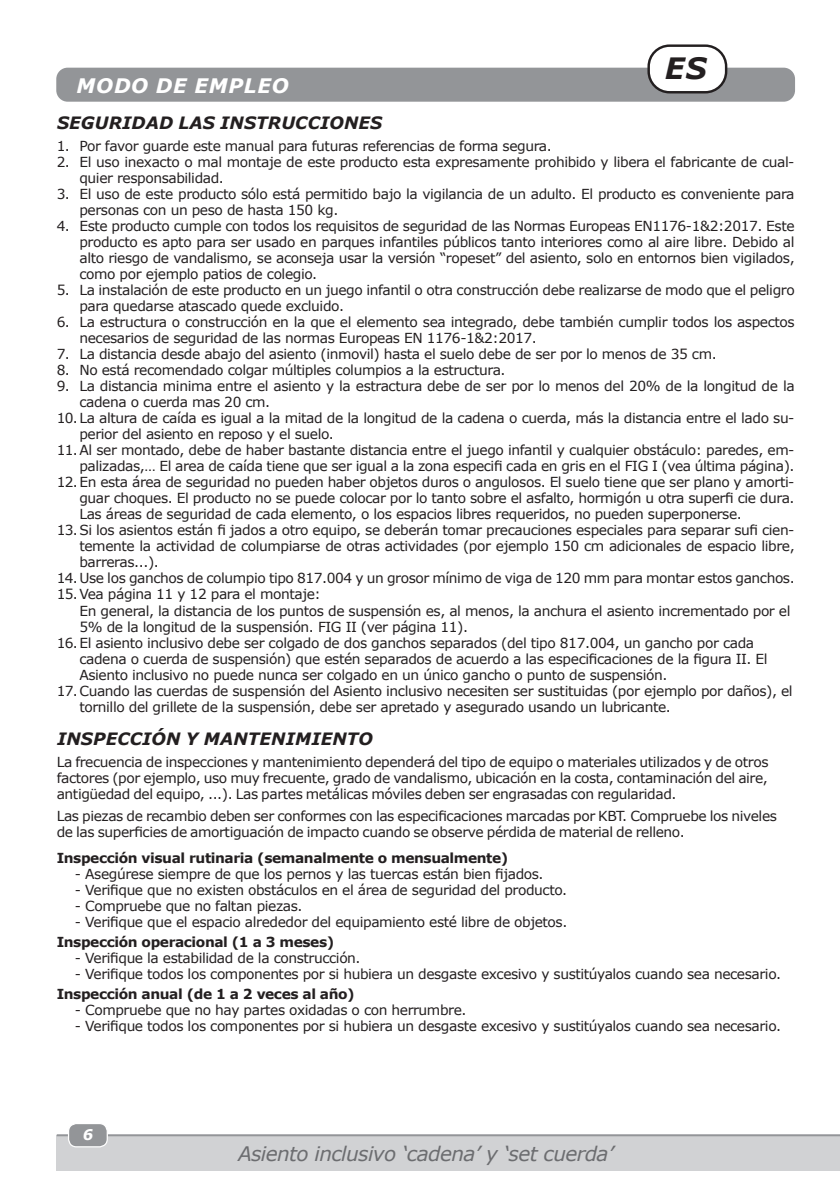
<style>
.page{position:relative;width:840px;height:1191px;background:#fff}
.page>*{position:absolute;margin:0;border:0;box-sizing:border-box;transform-origin:0 0}
.taal_in_kader{font:italic 700 29.4px "Verdana";color:#231f20}
.titel_onderaan{font:italic 20px "Verdana";letter-spacing:-.03em;color:#6c6d70}
.witte_titel{font:italic 700 20px "Verdana";letter-spacing:.035em;color:#fff}
.titel{font:italic 700 17px "Verdana";letter-spacing:.005em;color:#231f20}
.t1{font:italic 700 14.6px "Verdana";color:#fff}
.inleidingstekst{font:13.8px/16px "Verdana";letter-spacing:-.03em;color:#231f20}
.standaard{font:13.8px "Verdana";letter-spacing:-.03em;color:#231f20}
.standaard_-_uitgevul{font:13.8px/16.6px "Verdana";letter-spacing:-.03em;color:#231f20}
.standaard-2{font:700 13.8px "Verdana";letter-spacing:-.03em;color:#231f20}
</style>
<div class="page">
<div style="left:57px;top:1135px;width:782px;height:35px;background:#d1d2d4"></div>
<hr style="left:57px;top:1134px;width:782px;height:2px;background:#939598">
<div style="left:68px;top:1123px;width:39px;height:23px;background:#939598;border-radius:8px"></div>
<div style="left:68px;top:1123px;width:40px;height:24px;border:1px solid #fff;border-radius:8px"></div>
<div style="left:56px;top:68px;width:738px;height:34px;background:#939598;border-radius:11px"></div>
<div style="left:648px;top:46px;width:77px;height:46px;background:#fff;border-radius:21px"></div>
<div style="left:647px;top:44px;width:80px;height:49px;border:2px solid #231f20;border-radius:21px"></div>
<p class="witte_titel" style="left:77px;top:71px;width:213px">MODO DE EMPLEO</p>
<p class="taal_in_kader" style="left:664px;top:48px;width:43px">ES</p>
<p class="titel" style="left:57px;top:111px;width:326px">SEGURIDAD LAS INSTRUCCIONES</p>
<p class="inleidingstekst" style="left:57px;top:138px;width:496px">1. Por favor guarde este manual para futuras referencias de forma segura.</p>
<p class="inleidingstekst" style="left:79px;top:154px;width:716px;text-indent:-23px">2. El uso inexacto o mal montaje de este producto esta expresamente prohibido y libera el fabricante de cual&shy;quier responsabilidad.</p>
<p class="inleidingstekst" style="left:79px;top:186px;width:716px;text-indent:-23px">3. El uso de este producto sólo está permitido bajo la vigilancia de un adulto. El producto es conveniente para personas con un peso de hasta 150 kg.</p>
<p class="inleidingstekst" style="left:79px;top:218px;width:716px;text-align:justify;text-indent:-23px">4. Este producto cumple con todos los requisitos de seguridad de las Normas Europeas EN1176-1&amp;2:2017. Este producto es apto para ser usado en parques infantiles públicos tanto interiores como al aire libre. Debido al alto riesgo de vandalismo, se aconseja usar la versión “ropeset” del asiento, solo en entornos bien vigilados, como por ejemplo patios de colegio.</p>
<p class="inleidingstekst" style="left:79px;top:282px;width:716px;text-indent:-23px">5. La instalación de este producto en un juego infantil o otra construcción debe realizarse de modo que el peligro para quedarse atascado quede excluido.</p>
<p class="inleidingstekst" style="left:79px;top:314px;width:716px;text-indent:-23px">6. La estructura o construcción en la que el elemento sea integrado, debe también cumplir todos los aspectos necesarios de seguridad de las normas Europeas EN 1176-1&amp;2:2017.</p>
<p class="inleidingstekst" style="left:57px;top:346px;width:661px">7. La distancia desde abajo del asiento (inmovil) hasta el suelo debe de ser por lo menos de 35 cm.</p>
<p class="inleidingstekst" style="left:57px;top:362px;width:450px">8. No está recomendado colgar múltiples columpios a la estructura.</p>
<p class="inleidingstekst" style="left:79px;top:378px;width:716px;text-indent:-23px">9. La distancia minima entre el asiento y la estractura debe de ser por lo menos del 20% de la longitud de la cadena o cuerda mas 20 cm.</p>
<p class="inleidingstekst" style="left:79px;top:410px;width:716px;text-indent:-23px">10.La altura de caída es igual a la mitad de la longitud de la cadena o cuerda, más la distancia entre el lado su&shy;perior del asiento en reposo y el suelo.</p>
<p class="inleidingstekst" style="left:57px;top:442px;width:739px;text-align:right">11.Al ser montado, debe de haber bastante distancia entre el juego infantil y cualquier obstáculo: paredes, em&shy;palizadas,… El area de caída tiene que ser igual a la zona especifi cada en gris en el FIG I (vea última página).</p>
<p class="inleidingstekst" style="left:79px;top:474px;width:716px;text-align:justify;text-indent:-23px">12.En esta área de seguridad no pueden haber objetos duros o angulosos. El suelo tiene que ser plano y amorti&shy;guar choques. El producto no se puede colocar por lo tanto sobre el asfalto, hormigón u otra superfi cie dura.<br>Las áreas de seguridad de cada elemento, o los espacios libres requeridos, no pueden superponerse.</p>
<p class="inleidingstekst" style="left:79px;top:522px;width:716px;text-align:justify;text-indent:-23px">13.Si los asientos están fi jados a otro equipo, se deberán tomar precauciones especiales para separar sufi cien&shy;temente la actividad de columpiarse de otras actividades (por ejemplo 150 cm adicionales de espacio libre, barreras...).</p>
<p class="inleidingstekst" style="left:57px;top:570px;width:739px">14.Use los ganchos de columpio tipo 817.004 y un grosor mínimo de viga de 120 mm para montar estos ganchos.</p>
<p class="inleidingstekst" style="left:57px;top:586px;width:265px">15.Vea página 11 y 12 para el montaje:</p>
<p class="standaard_-_uitgevul" style="left:79px;top:602px;width:712px">En general, la distancia de los puntos de suspensión es, al menos, la anchura el asiento incrementado por el<br>5% de la longitud de la suspensión. FIG II (ver página 11).</p>
<p class="inleidingstekst" style="left:79px;top:635px;width:689px;text-indent:-23px">16.El asiento inclusivo debe ser colgado de dos ganchos separados (del tipo 817.004, un gancho por cada cadena o cuerda de suspensión) que estén separados de acuerdo a las especificaciones de la figura II. El<br>Asiento inclusivo no puede nunca ser colgado en un único gancho o punto de suspensión.</p>
<p class="inleidingstekst" style="left:79px;top:683px;width:714px;text-indent:-23px">17.Cuando las cuerdas de suspensión del Asiento inclusivo necesiten ser sustituidas (por ejemplo por daños), el tornillo del grillete de la suspensión, debe ser apretado y asegurado usando un lubricante.</p>
<p class="titel" style="left:57px;top:727px;width:317px">INSPECCIÓN Y MANTENIMIENTO</p>
<p class="inleidingstekst" style="left:57px;top:754px;width:713px;text-align:justify">La frecuencia de inspecciones y mantenimiento dependerá del tipo de equipo o materiales utilizados y de otros factores (por ejemplo, uso muy frecuente, grado de vandalismo, ubicación en la costa, contaminación del aire, antigüedad del equipo, ...). Las partes metálicas móviles deben ser engrasadas con regularidad.</p>
<p class="inleidingstekst" style="left:57px;top:807px;width:721px">Las piezas de recambio deben ser conformes con las especificaciones marcadas por KBT. Compruebe los niveles de las superficies de amortiguación de impacto cuando se observe pérdida de material de relleno.</p>
<p class="standaard-2" style="left:57px;top:847px;width:453px">Inspección visual rutinaria (semanalmente o mensualmente)</p>
<p class="standaard" style="left:75px;top:864px;width:470px">- Asegúrese siempre de que los pernos y las tuercas están bien fijados.</p>
<p class="standaard" style="left:75px;top:880px;width:493px">- Verifique que no existen obstáculos en el área de seguridad del producto.</p>
<p class="standaard" style="left:75px;top:896px;width:229px">- Compruebe que no faltan piezas.</p>
<p class="standaard" style="left:75px;top:912px;width:493px">- Verifique que el espacio alrededor del equipamiento esté libre de objetos.</p>
<p class="standaard-2" style="left:57px;top:932px;width:279px">Inspección operacional (1 a 3 meses)</p>
<p class="standaard" style="left:75px;top:948px;width:287px">- Verifique la estabilidad de la construcción.</p>
<p class="standaard" style="left:75px;top:964px;width:707px">- Verifique todos los componentes por si hubiera un desgaste excesivo y sustitúyalos cuando sea necesario.</p>
<p class="standaard-2" style="left:57px;top:984px;width:299px">Inspección anual (de 1 a 2 veces al año)</p>
<p class="standaard" style="left:75px;top:1000px;width:393px">- Compruebe que no hay partes oxidadas o con herrumbre.</p>
<p class="standaard" style="left:75px;top:1016px;width:707px">- Verifique todos los componentes por si hubiera un desgaste excesivo y sustitúyalos cuando sea necesario.</p>
<p class="t1" style="left:83px;top:1124px;width:12px">6</p>
<p class="titel_onderaan" style="left:238px;top:1140px;width:376px">Asiento inclusivo ‘cadena’ y ‘set cuerda’</p>
</div>
